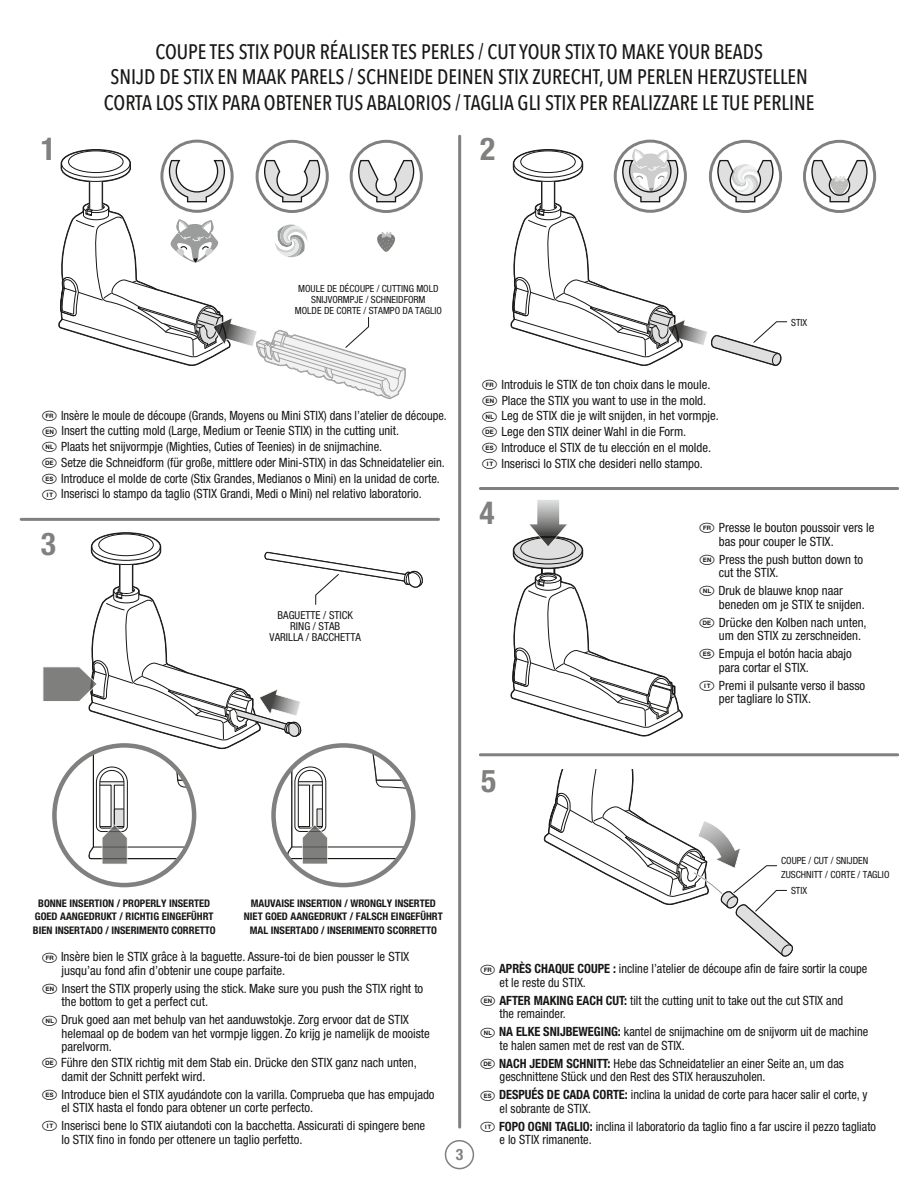
<style>
.page{position:relative;width:919px;height:1189px;background:#fff}
.page>*{position:absolute;margin:0;border:0;box-sizing:border-box;transform-origin:0 0}
.t1{font:700 condensed 31.5px "Helvetica Neue LT Std";color:#80807f}
.t2{font:500 21px/25.5px "Avenir Next Condensed";color:#181716;text-align:center}
.t3{font:700 condensed 15.75px "Helvetica Neue LT Std";color:#80807f}
.t4{font:condensed 12.75px/13.5px "Helvetica Neue LT Std";color:#181716}
.t5{font:condensed 12.75px "Helvetica Neue LT Std";color:#181716;scale:.96 1}
.t6{font:condensed 10.95px/11.1px "Helvetica Neue LT Std";color:#181716;text-align:center}
.t7{font:700 condensed 10.5px/13.5px "Helvetica Neue LT Std";color:#181716;text-align:center}
.t8{font:condensed 9.9px/11.1px "Helvetica Neue LT Std";color:#181716}
.s1{font-family:"ISO639 Europe";font-stretch:normal;font-size:15px}
.s2{font-weight:700}
</style>
<div class="page">
<svg style="left:257px;top:141px;width:70px;height:70px"></svg>
<svg style="left:351px;top:141px;width:70px;height:70px"></svg>
<div style="left:349px;top:140px;width:74px;height:73px;border:3px solid #80807f;border-radius:50%"></div>
<svg style="left:162px;top:141px;width:70px;height:70px"></svg>
<svg style="left:43px;top:532px;width:380px;height:332px"></svg>
<svg style="left:510px;top:500px;width:173px;height:236px"></svg>
<svg style="left:543px;top:769px;width:250px;height:188px"></svg>
<svg style="left:58px;top:148px;width:357px;height:251px"></svg>
<svg style="left:710px;top:141px;width:70px;height:70px"></svg>
<svg style="left:804px;top:141px;width:70px;height:70px"></svg>
<svg style="left:615px;top:141px;width:70px;height:70px"></svg>
<div style="left:802px;top:140px;width:74px;height:73px;border:3px solid #80807f;border-radius:50%"></div>
<svg style="left:510px;top:148px;width:277px;height:218px"></svg>
<svg style="left:810px;top:159px;width:58px;height:44px"></svg>
<hr style="left:458px;top:136px;width:3px;height:991px;background:#80807f">
<hr style="left:21px;top:518px;width:417px;height:3px;background:#80807f">
<hr style="left:480px;top:487px;width:417px;height:3px;background:#80807f">
<hr style="left:480px;top:753px;width:417px;height:3px;background:#80807f">
<div style="left:444px;top:1139px;width:30px;height:30px;border:2px solid #80807f;border-radius:50%"></div>
<h1 class="t1" style="left:41px;top:129px;width:17px">1</h1>
<p class="t2" style="left:104px;top:39px;width:712px">COUPE TES STIX POUR RÉALISER TES PERLES / CUT YOUR STIX TO MAKE YOUR BEADS<br>SNIJD DE STIX EN MAAK PARELS / SCHNEIDE DEINEN STIX ZURECHT, UM PERLEN HERZUSTELLEN<br>CORTA LOS STIX PARA OBTENER TUS ABALORIOS / TAGLIA GLI STIX PER REALIZZARE LE TUE PERLINE</p>
<h1 class="t1" style="left:480px;top:129px;width:17px">2</h1>
<p class="t8" style="left:295px;top:283px;width:148px;text-align:center">MOULE DE DÉCOUPE / CUTTING MOLD<br>SNIJVORMPJE / SCHNEIDFORM<br>MOLDE DE CORTE / STAMPO DA TAGLIO</p>
<p class="t8" style="left:791px;top:316px;width:18px">STIX</p>
<p class="t5" style="left:61px;top:408px;width:403px">Insère le moule de découpe (Grands, Moyens ou Mini STIX) dans l’atelier de découpe.</p>
<p class="t4" style="left:42px;top:424px;width:358px"><span class="s1">Ê</span> Insert the cutting mold (Large, Medium or Teenie STIX) in the cutting unit.</p>
<p class="t4" style="left:61px;top:440px;width:322px">Plaats het snijvormpje (Mighties, Cuties of Teenies) in de snijmachine.</p>
<p class="t4" style="left:61px;top:455px;width:385px">Setze die Schneidform (für große, mittlere oder Mini-STIX) in das Schneidatelier ein.</p>
<p class="t4" style="left:61px;top:471px;width:380px">Introduce el molde de corte (Stix Grandes, Medianos o Mini) en la unidad de corte.</p>
<p class="t4" style="left:42px;top:487px;width:381px"><span class="s1">ï</span> Inserisci lo stampo da taglio (STIX Grandi, Medi o Mini) nel relativo laboratorio.</p>
<h1 class="t1" style="left:41px;top:524px;width:17px">3</h1>
<p class="t6" style="left:269px;top:609px;width:93px">BAGUETTE / STICK<br>RING / STAB<br>VARILLA / BACCHETTA</p>
<p class="t4" style="left:501px;top:377px;width:210px">Introduis le STIX de ton choix dans le moule.</p>
<p class="t4" style="left:482px;top:393px;width:225px"><span class="s1">Ê</span> Place the STIX you want to use in the mold.</p>
<p class="t4" style="left:501px;top:409px;width:219px">Leg de STIX die je wilt snijden, in het vormpje.</p>
<p class="t4" style="left:501px;top:424px;width:186px">Lege den STIX deiner Wahl in die Form.</p>
<p class="t4" style="left:501px;top:440px;width:211px">Introduce el STIX de tu elección en el molde.</p>
<p class="t4" style="left:482px;top:456px;width:222px"><span class="s1">ï</span> Inserisci lo STIX che desideri nello stampo.</p>
<h1 class="t1" style="left:479px;top:493px;width:17px">4</h1>
<p class="t4" style="left:718px;top:520px;width:157px">Presse le bouton poussoir vers le bas pour couper le STIX.</p>
<p class="t4" style="left:718px;top:552px;width:146px;text-indent:-19px"><span class="s1">Ê</span> Press the push button down to cut the STIX.</p>
<p class="t4" style="left:718px;top:583px;width:148px">Druk de blauwe knop naar beneden om je STIX te snijden.</p>
<p class="t4" style="left:718px;top:615px;width:149px">Drücke den Kolben nach unten, um den STIX zu zerschneiden.</p>
<p class="t4" style="left:718px;top:646px;width:134px">Empuja el botón hacia abajo para cortar el STIX.</p>
<p class="t4" style="left:718px;top:678px;width:148px;text-indent:-19px"><span class="s1">ï</span> Premi il pulsante verso il basso per tagliare lo STIX.</p>
<h1 class="t1" style="left:481px;top:761px;width:17px">5</h1>
<p class="t7" style="left:33px;top:896px;width:184px">BONNE INSERTION / PROPERLY INSERTED<br>GOED AANGEDRUKT / RICHTIG EINGEFÜHRT<br>BIEN INSERTADO / INSERIMENTO CORRETTO</p>
<p class="t7" style="left:244px;top:896px;width:200px">MAUVAISE INSERTION / WRONGLY INSERTED<br>NIET GOED AANGEDRUKT / FALSCH EINGEFÜHRT<br>MAL INSERTADO / INSERIMENTO SCORRETTO</p>
<p class="t4" style="left:61px;top:949px;width:350px">Insère bien le STIX grâce à la baguette. Assure-toi de bien pousser le STIX jusqu’au fond afin d’obtenir une coupe parfaite.</p>
<p class="t4" style="left:61px;top:981px;width:363px;text-indent:-19px"><span class="s1">Ê</span> Insert the STIX properly using the stick. Make sure you push the STIX right to the bottom to get a perfect cut.</p>
<p class="t4" style="left:61px;top:1012px;width:370px">Druk goed aan met behulp van het aanduwstokje. Zorg ervoor dat de STIX helemaal op de bodem van het vormpje liggen. Zo krijg je namelijk de mooiste parelvorm.</p>
<p class="t4" style="left:61px;top:1055px;width:357px">Führe den STIX richtig mit dem Stab ein. Drücke den STIX ganz nach unten, damit der Schnitt perfekt wird.</p>
<p class="t4" style="left:61px;top:1087px;width:374px">Introduce bien el STIX ayudándote con la varilla. Comprueba que has empujado el STIX hasta el fondo para obtener un corte perfecto.</p>
<p class="t4" style="left:61px;top:1118px;width:365px;text-indent:-19px"><span class="s1">ï</span> Inserisci bene lo STIX aiutandoti con la bacchetta. Assicurati di spingere bene lo STIX fino in fondo per ottenere un taglio perfetto.</p>
<p class="t3" style="left:455px;top:1144px;width:9px">3</p>
<p class="t8" style="left:781px;top:853px;width:110px;line-height:13.6px">COUPE / CUT / SNIJDEN<br>ZUSCHNITT / CORTE / TAGLIO</p>
<p class="t8" style="left:790px;top:885px;width:18px">STIX</p>
<p class="t4" style="left:499px;top:961px;width:369px"><span class="s2">APRÈS CHAQUE COUPE :</span> incline l’atelier de découpe afin de faire sortir la coupe et le reste du STIX.</p>
<p class="t4" style="left:499px;top:993px;width:345px;text-indent:-19px"><span class="s1">Ê</span> <span class="s2">AFTER MAKING EACH CUT:</span> tilt the cutting unit to take out the cut STIX and the remainder.</p>
<p class="t4" style="left:499px;top:1024px;width:370px"><span class="s2">NA ELKE SNIJBEWEGING:</span> kantel de snijmachine om de snijvorm uit de machine te halen samen met de rest van de STIX.</p>
<p class="t4" style="left:499px;top:1056px;width:346px"><span class="s2">NACH JEDEM SCHNITT:</span> Hebe das Schneidatelier an einer Seite an, um das geschnittene Stück und den Rest des STIX herauszuholen.</p>
<p class="t4" style="left:499px;top:1087px;width:370px"><span class="s2">DESPUÉS DE CADA CORTE:</span> inclina la unidad de corte para hacer salir el corte, y el sobrante de STIX.</p>
<p class="t4" style="left:499px;top:1119px;width:378px;text-indent:-19px"><span class="s1">ï</span> <span class="s2">FOPO OGNI TAGLIO:</span> inclina il laboratorio da taglio fino a far uscire il pezzo tagliato e lo STIX rimanente.</p>
</div>
